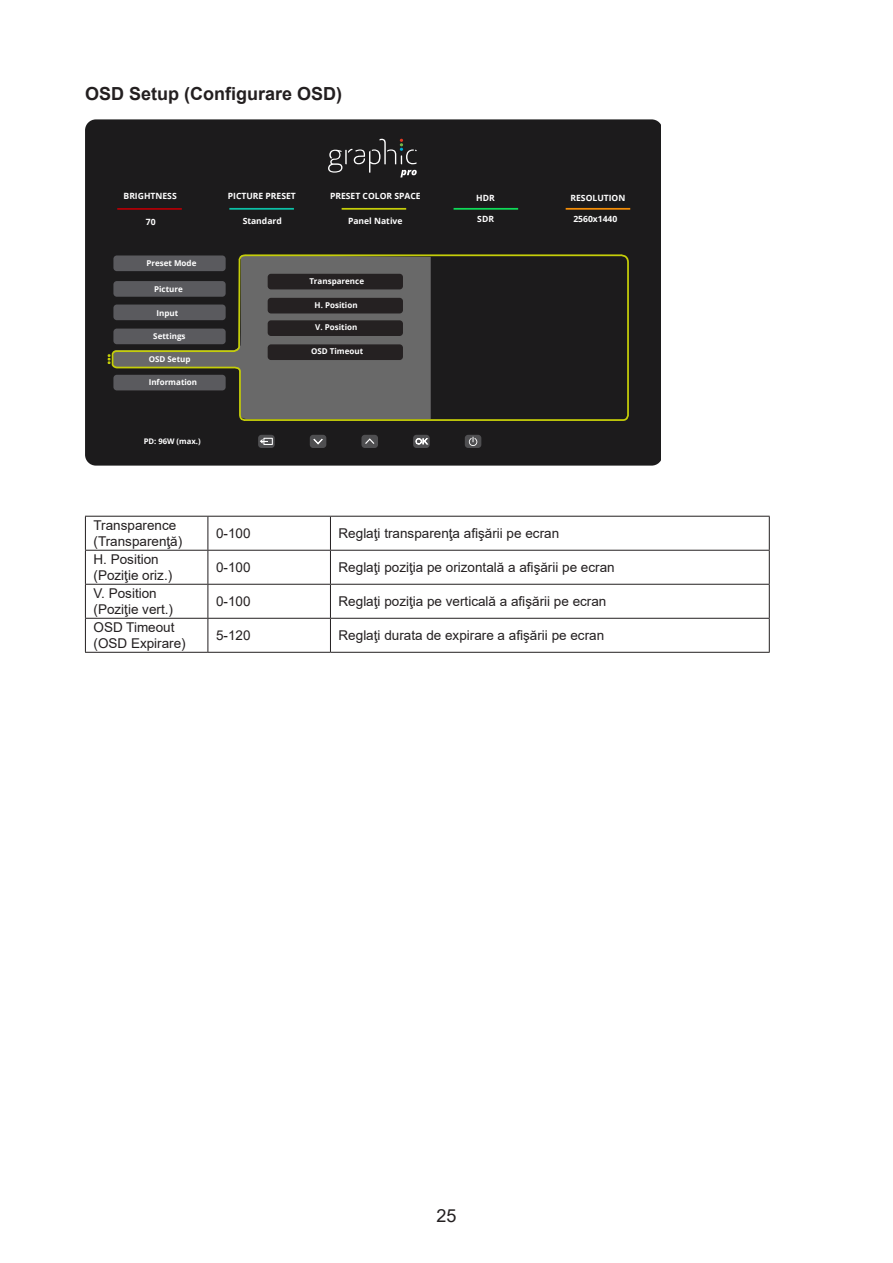
<style>
.page{position:relative;width:893px;height:1263px;background:#fff}
.page>*{position:absolute;margin:0;border:0;box-sizing:border-box;transform-origin:0 0}
.Heading_3{font:700 18px "Arial";color:#231f20}
.t1{font:18px "Arial";color:#231f20}
.无间隔{font:13.5px/16.2px "Arial";color:#231f20}
.t2{font:700 8.55px "Open Sans";color:#fff}
.t3{font:700 7.95px "Open Sans";color:#fff}
.t4{font:700 7.65px "Open Sans";color:#fff}
</style>
<div class="page">
<div style="left:85px;top:119px;width:575px;height:347px;background:#1c1b1c"></div>
<svg style="left:111px;top:119px;width:519px;height:303px;background:#2f2e2c"></svg>
<hr style="left:117px;top:208px;width:65px;height:2px;background:#b00006">
<hr style="left:229px;top:208px;width:65px;height:2px;background:#0cc1a7">
<hr style="left:454px;top:208px;width:64px;height:2px;background:#0fdb58">
<hr style="left:342px;top:208px;width:64px;height:2px;background:#c5ce09">
<hr style="left:566px;top:208px;width:64px;height:2px;background:#f48e08">
<svg style="left:328px;top:139px;width:89px;height:38px;background:#373737"></svg>
<svg style="left:108px;top:354px;width:3px;height:10px"></svg>
<div style="left:361px;top:435px;width:17px;height:13px;background:#4f4f51;border-radius:3px"></div>
<svg style="left:365px;top:438px;width:10px;height:6px"></svg>
<div style="left:413px;top:435px;width:17px;height:13px;background:#4f4f51;border-radius:3px"></div>
<svg style="left:415px;top:438px;width:14px;height:7px"></svg>
<svg style="left:465px;top:435px;width:16px;height:13px"></svg>
<svg style="left:469px;top:437px;width:8px;height:9px"></svg>
<svg style="left:258px;top:435px;width:17px;height:13px"></svg>
<div style="left:263px;top:438px;width:10px;height:7px;border:1px solid #fff"></div>
<svg style="left:258px;top:438px;width:11px;height:7px"></svg>
<div style="left:310px;top:435px;width:16px;height:13px;background:#4f4f51;border-radius:3px"></div>
<svg style="left:313px;top:438px;width:10px;height:7px"></svg>
<hr style="left:85px;top:516px;width:123px;height:1px;background:#231f20">
<hr style="left:85px;top:517px;width:1px;height:33px;background:#231f20">
<hr style="left:208px;top:516px;width:122px;height:1px;background:#231f20">
<hr style="left:208px;top:517px;width:1px;height:33px;background:#231f20">
<hr style="left:330px;top:516px;width:440px;height:1px;background:#231f20">
<hr style="left:330px;top:517px;width:1px;height:33px;background:#231f20">
<hr style="left:769px;top:517px;width:1px;height:33px;background:#231f20">
<hr style="left:85px;top:550px;width:123px;height:1px;background:#231f20">
<hr style="left:85px;top:551px;width:1px;height:33px;background:#231f20">
<hr style="left:208px;top:550px;width:122px;height:1px;background:#231f20">
<hr style="left:208px;top:551px;width:1px;height:33px;background:#231f20">
<hr style="left:330px;top:550px;width:440px;height:1px;background:#231f20">
<hr style="left:330px;top:551px;width:1px;height:33px;background:#231f20">
<hr style="left:769px;top:551px;width:1px;height:33px;background:#231f20">
<hr style="left:85px;top:584px;width:123px;height:1px;background:#231f20">
<hr style="left:85px;top:585px;width:1px;height:33px;background:#231f20">
<hr style="left:208px;top:584px;width:122px;height:1px;background:#231f20">
<hr style="left:208px;top:585px;width:1px;height:33px;background:#231f20">
<hr style="left:330px;top:584px;width:440px;height:1px;background:#231f20">
<hr style="left:330px;top:585px;width:1px;height:33px;background:#231f20">
<hr style="left:769px;top:585px;width:1px;height:33px;background:#231f20">
<hr style="left:85px;top:618px;width:123px;height:1px;background:#231f20">
<hr style="left:85px;top:619px;width:1px;height:33px;background:#231f20">
<hr style="left:208px;top:618px;width:122px;height:1px;background:#231f20">
<hr style="left:208px;top:619px;width:1px;height:33px;background:#231f20">
<hr style="left:330px;top:618px;width:440px;height:1px;background:#231f20">
<hr style="left:330px;top:619px;width:1px;height:33px;background:#231f20">
<hr style="left:769px;top:619px;width:1px;height:33px;background:#231f20">
<hr style="left:85px;top:652px;width:123px;height:1px;background:#231f20">
<hr style="left:208px;top:652px;width:122px;height:1px;background:#231f20">
<hr style="left:330px;top:652px;width:440px;height:1px;background:#231f20">
<p class="Heading_3" style="left:85px;top:81px;width:259px">OSD Setup (Configurare OSD)</p>
<p class="t2" style="left:124px;top:190px;width:55px">BRIGHTNESS</p>
<p class="t2" style="left:146px;top:216px;width:11px">70</p>
<p class="t3" style="left:146px;top:257px;width:52px">Preset Mode</p>
<p class="t3" style="left:154px;top:283px;width:30px">Picture</p>
<p class="t3" style="left:157px;top:307px;width:23px">Input</p>
<p class="t3" style="left:149px;top:353px;width:43px">OSD Setup</p>
<p class="t3" style="left:153px;top:331px;width:34px">Settings</p>
<p class="t3" style="left:149px;top:376px;width:50px">Information</p>
<p class="t4" style="left:144px;top:436px;width:59px">PD: 96W (max.)</p>
<p class="t2" style="left:228px;top:190px;width:70px">PICTURE PRESET</p>
<p class="t2" style="left:243px;top:214px;width:41px">Standard</p>
<p class="t2" style="left:330px;top:190px;width:92px">PRESET COLOR SPACE</p>
<p class="t2" style="left:348px;top:214px;width:56px">Panel Native</p>
<p class="t3" style="left:309px;top:275px;width:56px">Transparence</p>
<p class="t3" style="left:315px;top:299px;width:45px">H. Position</p>
<p class="t3" style="left:315px;top:322px;width:44px">V. Position</p>
<p class="t3" style="left:311px;top:346px;width:54px">OSD Timeout</p>
<p class="t2" style="left:476px;top:192px;width:20px">HDR</p>
<p class="t2" style="left:477px;top:213px;width:18px">SDR</p>
<p class="t2" style="left:570px;top:192px;width:56px">RESOLUTION</p>
<p class="t2" style="left:573px;top:213px;width:46px">2560x1440</p>
<p class="无间隔" style="left:94px;top:517px;width:90px">Transparence (Transparenţă)</p>
<p class="无间隔" style="left:216px;top:525px;width:36px">0-100</p>
<p class="无间隔" style="left:339px;top:525px;width:222px">Reglaţi transparenţa afişării pe ecran</p>
<p class="无间隔" style="left:94px;top:551px;width:80px">H. Position (Poziţie oriz.)</p>
<p class="无间隔" style="left:216px;top:559px;width:36px">0-100</p>
<p class="无间隔" style="left:339px;top:559px;width:278px">Reglaţi poziţia pe orizontală a afişării pe ecran</p>
<p class="无间隔" style="left:94px;top:585px;width:81px">V. Position (Poziţie vert.)</p>
<p class="无间隔" style="left:216px;top:593px;width:36px">0-100</p>
<p class="无间隔" style="left:339px;top:593px;width:269px">Reglaţi poziţia pe verticală a afişării pe ecran</p>
<p class="无间隔" style="left:94px;top:619px;width:94px">OSD Timeout (OSD Expirare)</p>
<p class="无间隔" style="left:216px;top:627px;width:36px">5-120</p>
<p class="无间隔" style="left:339px;top:627px;width:267px">Reglaţi durata de expirare a afişării pe ecran</p>
<h1 class="t1" style="left:436px;top:1203px;width:22px">25</h1>
</div>
